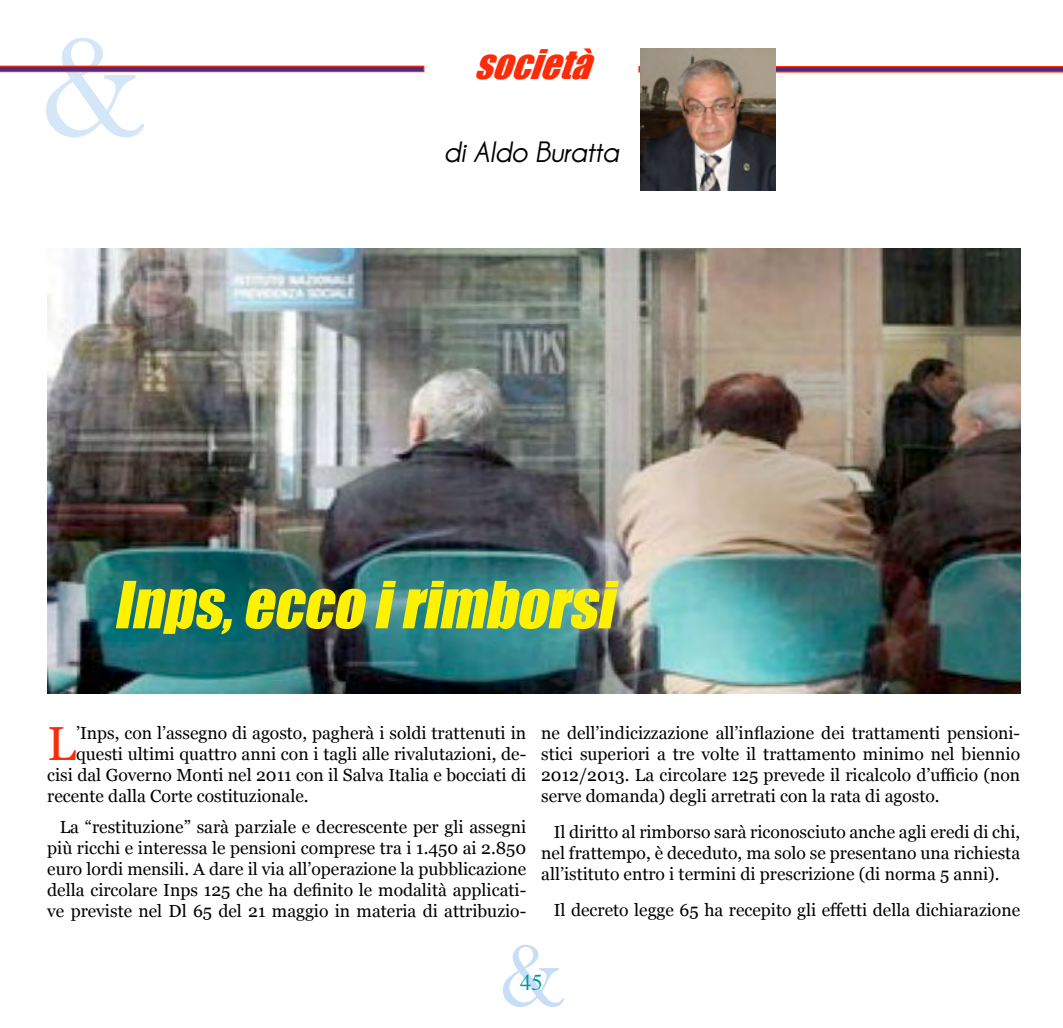
<style>
.page{position:relative;width:1063px;height:1028px;background:#fff}
.page>*{position:absolute;margin:0;border:0;box-sizing:border-box;transform-origin:0 0}
.t1{font:150px "Baskerville";color:#006fd7}
.t2{font:93.75px "Baskerville";color:#006fd7}
.t3{font:italic 60px "Impact";color:#fff200}
.t4{font:47.75px "Georgia";color:#ff2b06}
.t5{font:italic 37.5px "Impact";color:#ff2b06}
.t6{font:italic 700 30px "Champagne&Limousines";color:#000}
.t7{font:22.5px "Times";color:#0096a4}
.t8{font:17.5px/21px "Georgia";color:#000;text-align:justify}
</style>
<div class="page">
<svg style="left:0;top:66px;width:424px;height:6px;background:#862b5a"></svg>
<svg style="left:638px;top:66px;width:425px;height:7px;background:#98395e"></svg>
<img style="left:640px;top:48px;width:135px;height:143px">
<img style="left:47px;top:249px;width:973px;height:445px">
<h1 class="t1" style="left:40px;top:-2px;width:106px">&amp;</h1>
<h3 class="t5" style="left:474px;top:35px;width:136px">società</h3>
<h3 class="t6" style="left:444px;top:135px;width:176px">di Aldo Buratta</h3>
<h3 class="t3" style="left:113px;top:558px;width:517px">Inps,ecco irimborsi</h3>
<h3 class="t4" style="left:47px;top:709px;width:30px">L</h3>
<p class="t8" style="left:76px;top:722px;width:452px">’Inps, con l’assegno di agosto, pagherà i soldi trattenuti in</p>
<p class="t8" style="left:76px;top:743px;width:452px">questi ultimi quattro anni con i tagli alle rivalutazioni, de-</p>
<p class="t8" style="left:47px;top:764px;width:480px">cisi dal Governo Monti nel 2011 con il Salva Italia e bocciati di</p>
<p class="t8" style="left:47px;top:785px;width:263px">recente dalla Corte costituzionale.</p>
<p class="t8" style="left:47px;top:816px;width:480px;text-indent:12px">La “restituzione” sarà parziale e decrescente per gli assegni più ricchi e interessa le pensioni comprese tra i 1.450 ai 2.850 euro lordi mensili. A dare il via all’operazione la pubblicazione della circolare Inps 125 che ha definito le modalità applicati&shy;ve previste nel Dl 65 del 21 maggio in materia di attribuzio-</p>
<p class="t8" style="left:541px;top:722px;width:481px">ne dell’indicizzazione all’inflazione dei trattamenti pensioni&shy;stici superiori a tre volte il trattamento minimo nel biennio 2012/2013. La circolare 125 prevede il ricalcolo d’ufficio (non serve domanda) degli arretrati con la rata di agosto.</p>
<p class="t8" style="left:541px;top:821px;width:480px;text-indent:12px">Il diritto al rimborso sarà riconosciuto anche agli eredi di chi, nel frattempo, è deceduto, ma solo se presentano una richiesta all’istituto entro i termini di prescrizione (di norma 5 anni).</p>
<p class="t8" style="left:554px;top:899px;width:468px">Il decreto legge 65 ha recepito gli effetti della dichiarazione</p>
<h2 class="t2" style="left:499px;top:920px;width:67px">&amp;</h2>
<p class="t7" style="left:520px;top:961px;width:24px">45</p>
</div>
